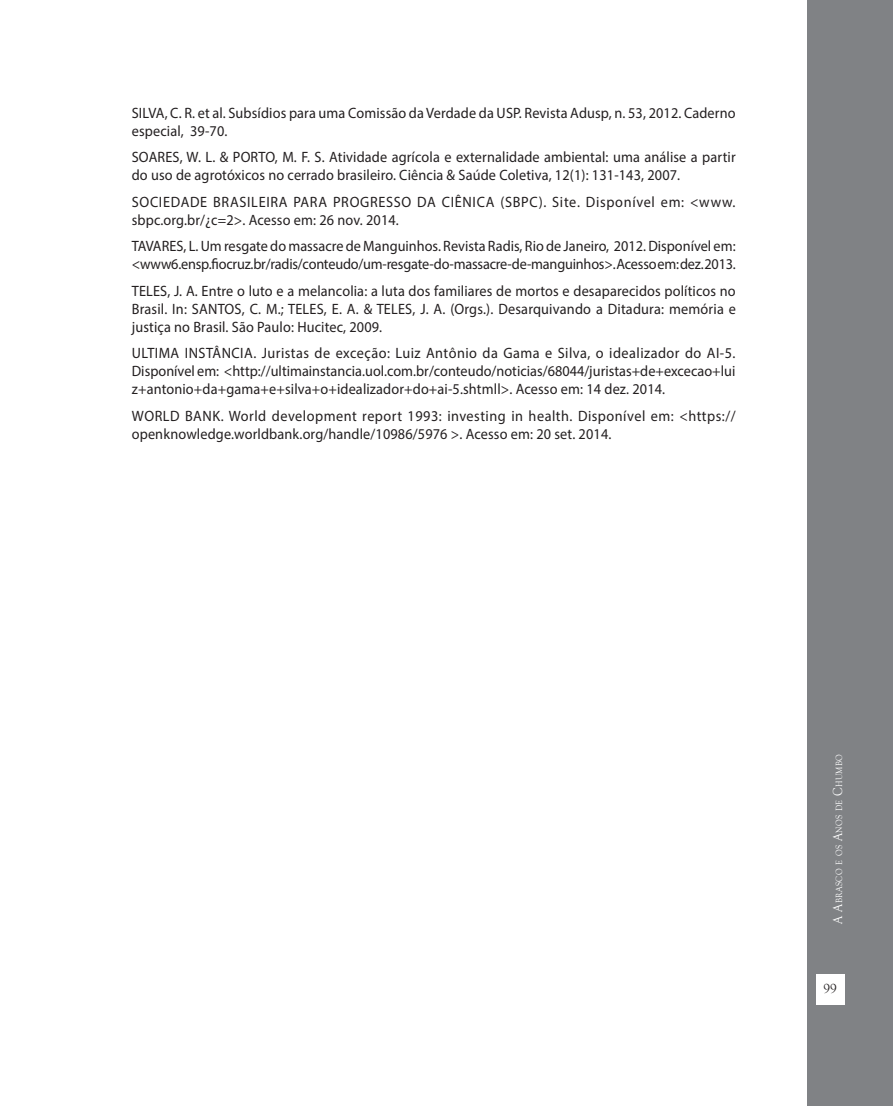
<style>
.page{position:relative;width:893px;height:1106px;background:#fff}
.page>*{position:absolute;margin:0;border:0;box-sizing:border-box;transform-origin:0 0}
.t1{font:15px/18px "Myriad Pro";letter-spacing:.01em;color:#231f20;scale:.95 1}
.t2{font:15px/18px "Myriad Pro";letter-spacing:-.01em;color:#231f20;scale:.95 1}
.t3{font:15px/18px "Myriad Pro";letter-spacing:.05em;color:#231f20;scale:.95 1}
.t4{font:13.5px "Goudy Old Style T";color:#231f20}
.t5{font:9.45px "Goudy Old Style T";letter-spacing:.035em;color:#fff;scale:.9 1}
.s1{font-size:13.5px}
</style>
<div class="page">
<div style="left:807px;top:0;width:86px;height:1106px;background:#808285"></div>
<div style="left:816px;top:973px;width:28px;height:31px;background:#fff"></div>
<p class="t1" style="left:132px;top:103px;width:637px">SILVA, C. R. et al. Subsídios para uma Comissão da Verdade da USP. Revista Adusp, n. 53, 2012. Caderno especial, 39-70.</p>
<p class="t1" style="left:132px;top:148px;width:637px">SOARES, W. L. &amp; PORTO, M. F. S. Atividade agrícola e externalidade ambiental: uma análise a partir do uso de agrotóxicos no cerrado brasileiro. Ciência &amp; Saúde Coletiva, 12(1): 131-143, 2007.</p>
<p class="t3" style="left:132px;top:192px;width:637px">SOCIEDADE BRASILEIRA PARA PROGRESSO DA CIÊNICA (SBPC). Site. Disponível em: &lt;www. sbpc.org.br/¿c=2&gt;. Acesso em: 26 nov. 2014.</p>
<p class="t2" style="left:132px;top:237px;width:637px">TAVARES, L. Um resgate do massacre de Manguinhos. Revista Radis, Rio de Janeiro, 2012. Disponível em: &lt;www6.ensp.fiocruz.br/radis/conteudo/um-resgate-do-massacre-de-manguinhos&gt;. Acesso em: dez. 2013.</p>
<p class="t1" style="left:132px;top:281px;width:637px;text-align:justify">TELES, J. A. Entre o luto e a melancolia: a luta dos familiares de mortos e desaparecidos políticos no Brasil. In: SANTOS, C. M.; TELES, E. A. &amp; TELES, J. A. (Orgs.). Desarquivando a Ditadura: memória e justiça no Brasil. São Paulo: Hucitec, 2009.</p>
<p class="t1" style="left:132px;top:344px;width:637px;text-align:justify">ULTIMA INSTÂNCIA. Juristas de exceção: Luiz Antônio da Gama e Silva, o idealizador do AI-5.<br>Disponível em: &lt;http://ultimainstancia.uol.com.br/conteudo/noticias/68044/juristas+de+excecao+lui z+antonio+da+gama+e+silva+o+idealizador+do+ai-5.shtmll&gt;. Acesso em: 14 dez. 2014.</p>
<p class="t1" style="left:132px;top:406px;width:637px">WORLD BANK. World development report 1993: investing in health. Disponível em: &lt;https:// openknowledge.worldbank.org/handle/10986/5976 &gt;. Acesso em: 20 set. 2014.</p>
<p class="t5" style="left:834px;top:923px;width:190px;rotate:-90deg"><span class="s1">A A</span>brasco e os <span class="s1">A</span>nos de <span class="s1">C</span>humbo</p>
<p class="t4" style="left:823px;top:981px;width:15px">99</p>
</div>
